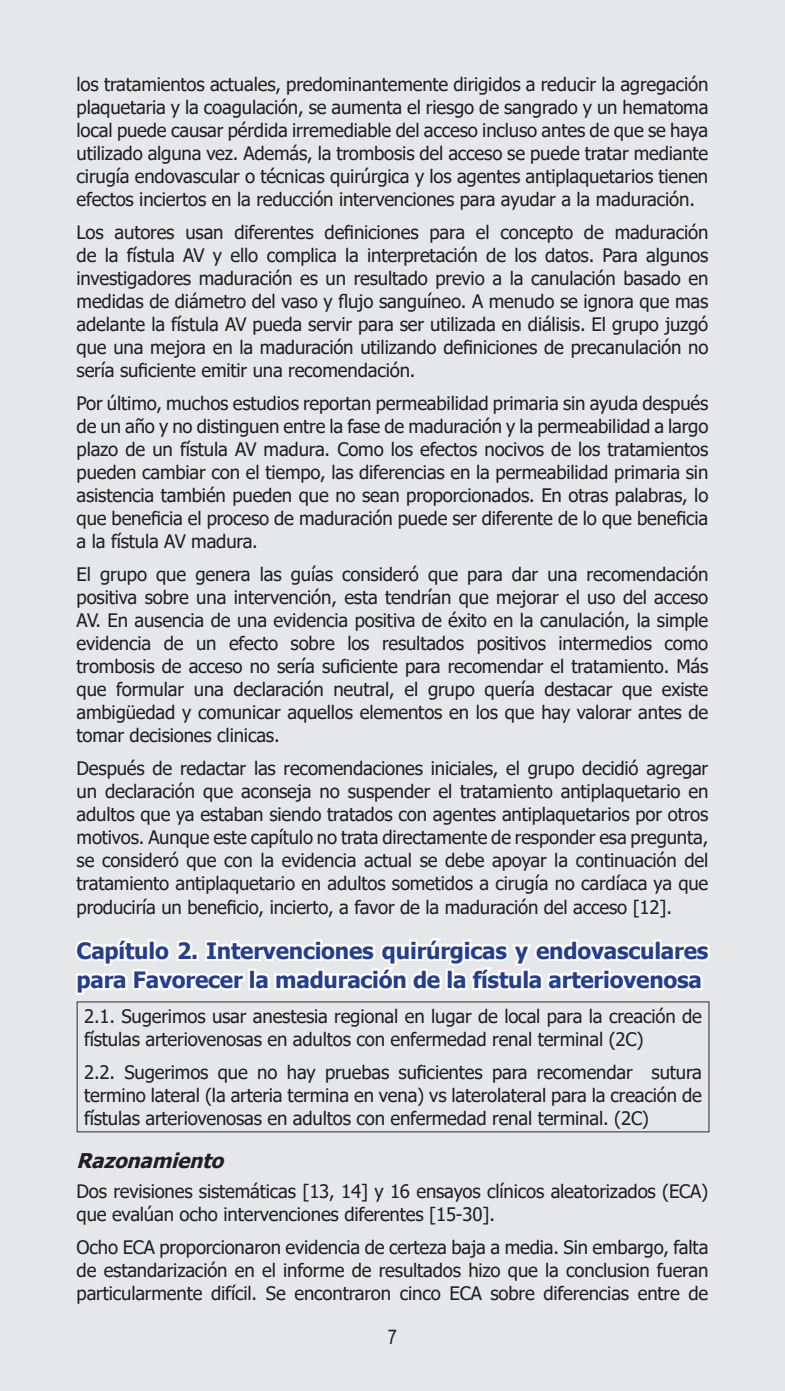
<style>
.page{position:relative;width:785px;height:1391px;background:#fff}
.page>*{position:absolute;margin:0;border:0;box-sizing:border-box;transform-origin:0 0}
.Rode_Titel{font:700 22.5px/29.2px "Tahoma";letter-spacing:-.01em;color:#253f8e}
.Advice_Rationale_Tit{font:italic 700 20.25px "Tahoma";color:#231f20}
.t1{font:20.25px "Arial Narrow";color:#231f20}
.t2{font:18.45px/22.9px "Tahoma";letter-spacing:-.01em;color:#231f20;text-align:justify}
</style>
<div class="page">
<div style="left:0;top:0;width:784px;height:1390px;background:#e6e7e9"></div>
<svg style="left:75px;top:938px;width:635px;height:57px"></svg>
<div style="left:77px;top:1001px;width:632px;height:131px;border:1px solid #3c3f41"></div>
<p class="t2" style="left:77px;top:74px;width:633px">los tratamientos actuales, predominantemente dirigidos a reducir la agregación plaquetaria y la coagulación, se aumenta el riesgo de sangrado y un hematoma local puede causar pérdida irremediable del acceso incluso antes de que se haya utilizado alguna vez. Además, la trombosis del acceso se puede tratar mediante cirugía endovascular o técnicas quirúrgica y los agentes antiplaquetarios tienen efectos inciertos en la reducción intervenciones para ayudar a la maduración.</p>
<p class="t2" style="left:77px;top:222px;width:633px">Los autores usan diferentes definiciones para el concepto de maduración de la fístula AV y ello complica la interpretación de los datos. Para algunos investigadores maduración es un resultado previo a la canulación basado en medidas de diámetro del vaso y flujo sanguíneo. A menudo se ignora que mas adelante la fístula AV pueda servir para ser utilizada en diálisis. El grupo juzgó que una mejora en la maduración utilizando definiciones de precanulación no sería suficiente emitir una recomendación.</p>
<p class="t2" style="left:77px;top:393px;width:633px">Por último, muchos estudios reportan permeabilidad primaria sin ayuda después de un año y no distinguen entre la fase de maduración y la permeabilidad a largo plazo de un fístula AV madura. Como los efectos nocivos de los tratamientos pueden cambiar con el tiempo, las diferencias en la permeabilidad primaria sin asistencia también pueden que no sean proporcionados. En otras palabras, lo que beneficia el proceso de maduración puede ser diferente de lo que beneficia a la fístula AV madura.</p>
<p class="t2" style="left:77px;top:564px;width:633px">El grupo que genera las guías consideró que para dar una recomendación positiva sobre una intervención, esta tendrían que mejorar el uso del acceso AV. En ausencia de una evidencia positiva de éxito en la canulación, la simple evidencia de un efecto sobre los resultados positivos intermedios como trombosis de acceso no sería suficiente para recomendar el tratamiento. Más que formular una declaración neutral, el grupo quería destacar que existe ambigüedad y comunicar aquellos elementos en los que hay valorar antes de tomar decisiones clinicas.</p>
<p class="t2" style="left:77px;top:758px;width:633px">Después de redactar las recomendaciones iniciales, el grupo decidió agregar un declaración que aconseja no suspender el tratamiento antiplaquetario en adultos que ya estaban siendo tratados con agentes antiplaquetarios por otros motivos. Aunque este capítulo no trata directamente de responder esa pregunta, se consideró que con la evidencia actual se debe apoyar la continuación del tratamiento antiplaquetario en adultos sometidos a cirugía no cardíaca ya que produciría un beneficio, incierto, a favor de la maduración del acceso [12].</p>
<p class="Rode_Titel" style="left:77px;top:936px;width:633px">Capítulo 2. Intervenciones quirúrgicas y endovasculares para Favorecer la maduración de la fístula arteriovenosa</p>
<p class="t2" style="left:84px;top:1005px;width:619px">2.1. Sugerimos usar anestesia regional en lugar de local para la creación de fístulas arteriovenosas en adultos con enfermedad renal terminal (2C)</p>
<p class="t2" style="left:84px;top:1061px;width:619px">2.2. Sugerimos que no hay pruebas suficientes para recomendar sutura termino lateral (la arteria termina en vena) vs laterolateral para la creación de fístulas arteriovenosas en adultos con enfermedad renal terminal. (2C)</p>
<p class="Advice_Rationale_Tit" style="left:77px;top:1146px;width:156px">Razonamiento</p>
<p class="t2" style="left:77px;top:1180px;width:633px">Dos revisiones sistemáticas [13, 14] y 16 ensayos clínicos aleatorizados (ECA) que evalúan ocho intervenciones diferentes [15-30].</p>
<p class="t2" style="left:77px;top:1236px;width:633px">Ocho ECA proporcionaron evidencia de certeza baja a media. Sin embargo, falta de estandarización en el informe de resultados hizo que la conclusion fueran particularmente difícil. Se encontraron cinco ECA sobre diferencias entre de</p>
<p class="t1" style="left:388px;top:1321px;width:11px">7</p>
</div>
